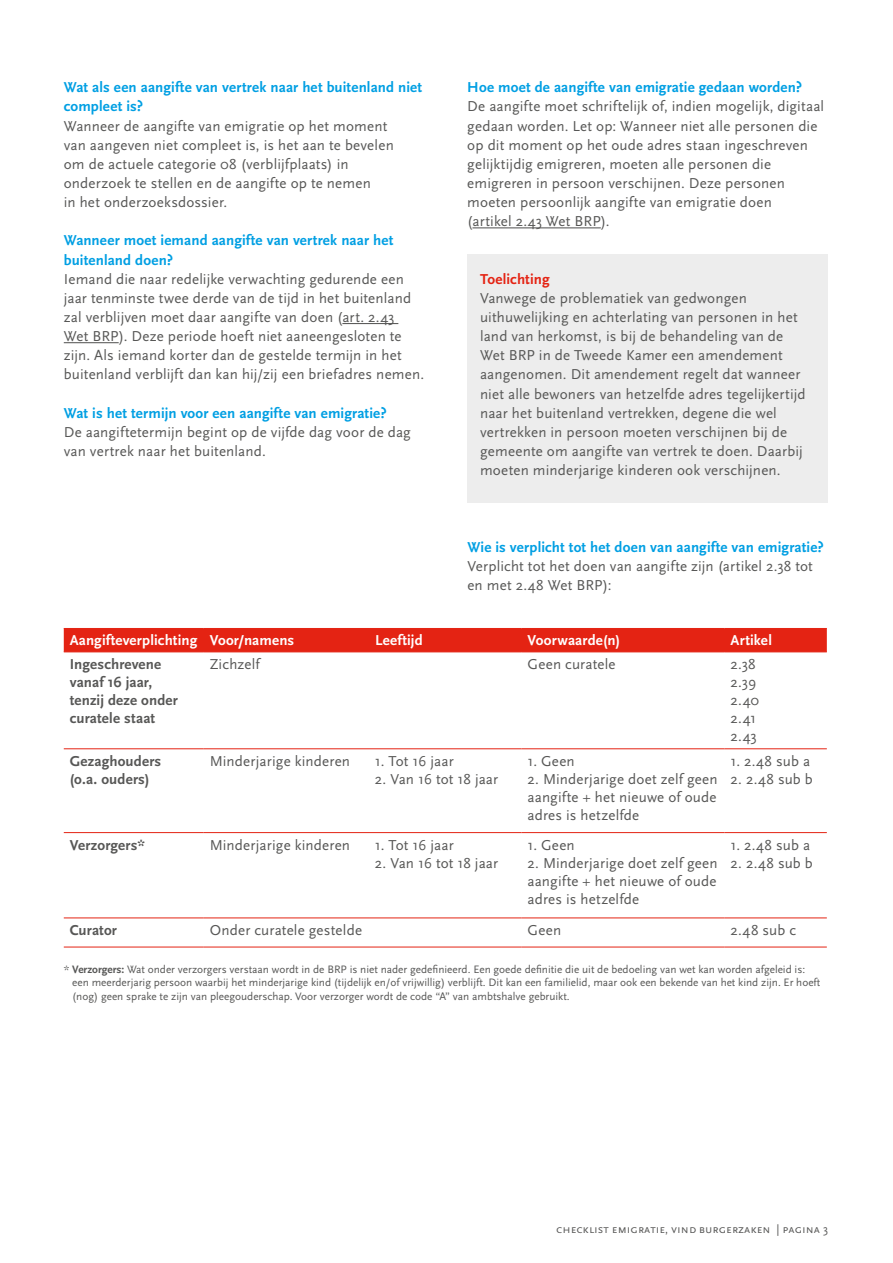
<style>
.page{position:relative;width:893px;height:1263px;background:#fff}
.page>*{position:absolute;margin:0;border:0;box-sizing:border-box;transform-origin:0 0}
.t1{font:15px/19.2px "Scala Sans OT";letter-spacing:.01em;color:#575756}
.t2{font:700 15px/19.2px "Scala Sans OT";letter-spacing:.01em;color:#009fe3}
.t3{font:700 15px/18px "Scala Sans OT";letter-spacing:.01em;color:#575756}
.t4{font:700 15px "Scala Sans OT";letter-spacing:.01em;color:#fff}
.t5{font:700 15px "Scala Sans OT";letter-spacing:.005em;color:#e42313}
.t6{font:12px "Scala Sans Caps";color:#575756}
.t7{font:11.25px/13.5px "Scala Sans OT";color:#575756}
.s1{font-weight:700}
</style>
<div class="page">
<hr style="left:342px;top:323px;width:56px;height:1px;background:#575756">
<hr style="left:64px;top:342px;width:55px;height:1px;background:#575756">
<hr style="left:472px;top:227px;width:129px;height:1px;background:#575756">
<div style="left:467px;top:254px;width:361px;height:249px;background:#ededed"></div>
<div style="left:64px;top:629px;width:763px;height:22px;background:#e42313"></div>
<hr style="left:64px;top:628px;width:140px;height:1px;background:#e42313">
<hr style="left:204px;top:628px;width:165px;height:1px;background:#e42313">
<hr style="left:369px;top:628px;width:153px;height:1px;background:#e42313">
<hr style="left:522px;top:628px;width:203px;height:1px;background:#e42313">
<hr style="left:725px;top:628px;width:102px;height:1px;background:#e42313">
<hr style="left:64px;top:651px;width:140px;height:1px;background:#e42313">
<hr style="left:204px;top:651px;width:165px;height:1px;background:#e42313">
<hr style="left:369px;top:651px;width:153px;height:1px;background:#e42313">
<hr style="left:522px;top:651px;width:203px;height:1px;background:#e42313">
<hr style="left:725px;top:651px;width:102px;height:1px;background:#e42313">
<hr style="left:64px;top:748px;width:140px;height:1px;background:#e42313">
<hr style="left:204px;top:748px;width:165px;height:1px;background:#e42313">
<hr style="left:369px;top:748px;width:153px;height:1px;background:#e42313">
<hr style="left:522px;top:748px;width:203px;height:1px;background:#e42313">
<hr style="left:725px;top:748px;width:102px;height:1px;background:#e42313">
<hr style="left:64px;top:832px;width:140px;height:1px;background:#e42313">
<hr style="left:204px;top:832px;width:165px;height:1px;background:#e42313">
<hr style="left:369px;top:832px;width:153px;height:1px;background:#e42313">
<hr style="left:522px;top:832px;width:203px;height:1px;background:#e42313">
<hr style="left:725px;top:832px;width:102px;height:1px;background:#e42313">
<hr style="left:64px;top:917px;width:140px;height:1px;background:#e42313">
<hr style="left:204px;top:917px;width:165px;height:1px;background:#e42313">
<hr style="left:369px;top:917px;width:153px;height:1px;background:#e42313">
<hr style="left:522px;top:917px;width:203px;height:1px;background:#e42313">
<hr style="left:725px;top:917px;width:102px;height:1px;background:#e42313">
<hr style="left:64px;top:947px;width:140px;height:1px;background:#e42313">
<hr style="left:204px;top:947px;width:165px;height:1px;background:#e42313">
<hr style="left:369px;top:947px;width:153px;height:1px;background:#e42313">
<hr style="left:522px;top:947px;width:203px;height:1px;background:#e42313">
<hr style="left:725px;top:947px;width:102px;height:1px;background:#e42313">
<p class="t2" style="left:64px;top:78px;width:360px">Wat als een aangifte van vertrek naar het buitenland niet compleet is?</p>
<p class="t1" style="left:64px;top:116px;width:332px">Wanneer de aangifte van emigratie op het moment van aangeven niet compleet is, is het aan te bevelen om de actuele categorie 08 (verblijfplaats) in onderzoek te stellen en de aangifte op te nemen<br>in het onderzoeksdossier.</p>
<p class="t2" style="left:64px;top:231px;width:331px">Wanneer moet iemand aangifte van vertrek naar het buitenland doen?</p>
<p class="t1" style="left:64px;top:270px;width:362px">Iemand die naar redelijke verwachting gedurende een jaar tenminste twee derde van de tijd in het buitenland zal verblijven moet daar aangifte van doen (art. 2.43<br>Wet BRP). Deze periode hoeft niet aaneengesloten te zijn. Als iemand korter dan de gestelde termijn in het buitenland verblijft dan kan hij/zij een briefadres nemen.</p>
<p class="t2" style="left:64px;top:403px;width:324px">Wat is het termijn voor een aangifte van emigratie?</p>
<p class="t1" style="left:64px;top:423px;width:349px">De aangiftetermijn begint op de vijfde dag voor de dag van vertrek naar het buitenland.</p>
<p class="t2" style="left:467px;top:78px;width:336px">Hoe moet de aangifte van emigratie gedaan worden?</p>
<p class="t1" style="left:467px;top:97px;width:358px">De aangifte moet schriftelijk of, indien mogelijk, digitaal gedaan worden. Let op: Wanneer niet alle personen die op dit moment op het oude adres staan ingeschreven gelijktijdig emigreren, moeten alle personen die emigreren in persoon verschijnen. Deze personen moeten persoonlijk aangifte van emigratie doen<br>(artikel 2.43 Wet BRP).</p>
<p class="t5" style="left:480px;top:270px;width:71px">Toelichting</p>
<p class="t1" style="left:480px;top:289px;width:327px">Vanwege de problematiek van gedwongen uithuwelijking en achterlating van personen in het land van herkomst, is bij de behandeling van de Wet BRP in de Tweede Kamer een amendement aangenomen. Dit amendement regelt dat wanneer niet alle bewoners van hetzelfde adres tegelijkertijd naar het buitenland vertrekken, degene die wel vertrekken in persoon moeten verschijnen bij de gemeente om aangifte van vertrek te doen. Daarbij moeten minderjarige kinderen ook verschijnen.</p>
<p class="t2" style="left:467px;top:537px;width:358px">Wie is verplicht tot het doen van aangifte van emigratie?</p>
<p class="t1" style="left:467px;top:557px;width:347px">Verplicht tot het doen van aangifte zijn (artikel 2.38 tot en met 2.48 Wet BRP):</p>
<p class="t4" style="left:70px;top:632px;width:226px">Aangifteverplichting Voor/namens</p>
<p class="t4" style="left:375px;top:632px;width:49px">Leeftijd</p>
<p class="t4" style="left:528px;top:632px;width:94px">Voorwaarde(n)</p>
<p class="t4" style="left:731px;top:632px;width:43px">Artikel</p>
<p class="t3" style="left:70px;top:655px;width:110px">Ingeschrevene vanaf 16 jaar, tenzij deze onder curatele staat</p>
<p class="t1" style="left:210px;top:655px;width:51px">Zichzelf</p>
<p class="t1" style="left:528px;top:655px;width:90px">Geen curatele</p>
<p class="t1" style="left:731px;top:655px;width:30px;line-height:18px">2.38<br>2.39<br>2.40<br>2.41<br>2.43</p>
<p class="t3" style="left:70px;top:752px;width:93px">Gezaghouders (o.a. ouders)</p>
<p class="t1" style="left:210px;top:752px;width:142px">Minderjarige kinderen</p>
<p class="t1" style="left:375px;top:752px;width:80px">1. Tot 16 jaar</p>
<p class="t1" style="left:731px;top:752px;width:81px">1. 2.48 sub a</p>
<p class="t1" style="left:731px;top:770px;width:84px">2. 2.48 sub b</p>
<p class="t1" style="left:528px;top:752px;width:49px">1. Geen</p>
<p class="t1" style="left:528px;top:770px;width:192px;line-height:18px;text-align:justify">2. Minderjarige doet zelf geen aangifte + het nieuwe of oude adres is hetzelfde</p>
<p class="t1" style="left:375px;top:770px;width:125px">2. Van 16 tot 18 jaar</p>
<p class="t3" style="left:70px;top:836px;width:77px">Verzorgers*</p>
<p class="t1" style="left:210px;top:835px;width:142px">Minderjarige kinderen</p>
<p class="t1" style="left:375px;top:835px;width:80px">1. Tot 16 jaar</p>
<p class="t1" style="left:375px;top:853px;width:125px">2. Van 16 tot 18 jaar</p>
<p class="t1" style="left:528px;top:835px;width:49px">1. Geen</p>
<p class="t1" style="left:528px;top:854px;width:192px;line-height:18px;text-align:justify">2. Minderjarige doet zelf geen aangifte + het nieuwe of oude adres is hetzelfde</p>
<p class="t1" style="left:731px;top:835px;width:81px">1. 2.48 sub a</p>
<p class="t1" style="left:731px;top:853px;width:84px">2. 2.48 sub b</p>
<p class="t3" style="left:70px;top:921px;width:49px">Curator</p>
<p class="t1" style="left:210px;top:921px;width:154px">Onder curatele gestelde</p>
<p class="t1" style="left:528px;top:921px;width:35px">Geen</p>
<p class="t1" style="left:731px;top:921px;width:67px">2.48 sub c</p>
<p class="t7" style="left:72px;top:963px;width:750px;text-indent:-8px">* <span class="s1">Verzorgers:</span> Wat onder verzorgers verstaan wordt in de BRP is niet nader gedefinieerd. Een goede definitie die uit de bedoeling van wet kan worden afgeleid is: een meerderjarig persoon waarbij het minderjarige kind (tijdelijk en/of vrijwillig) verblijft. Dit kan een familielid, maar ook een bekende van het kind zijn. Er hoeft (nog) geen sprake te zijn van pleegouderschap. Voor verzorger wordt de code “A” van ambtshalve gebruikt.</p>
<p class="t6" style="left:556px;top:1222px;width:274px">checklist emigratie, vind burgerzaken | pagina 3</p>
</div>
